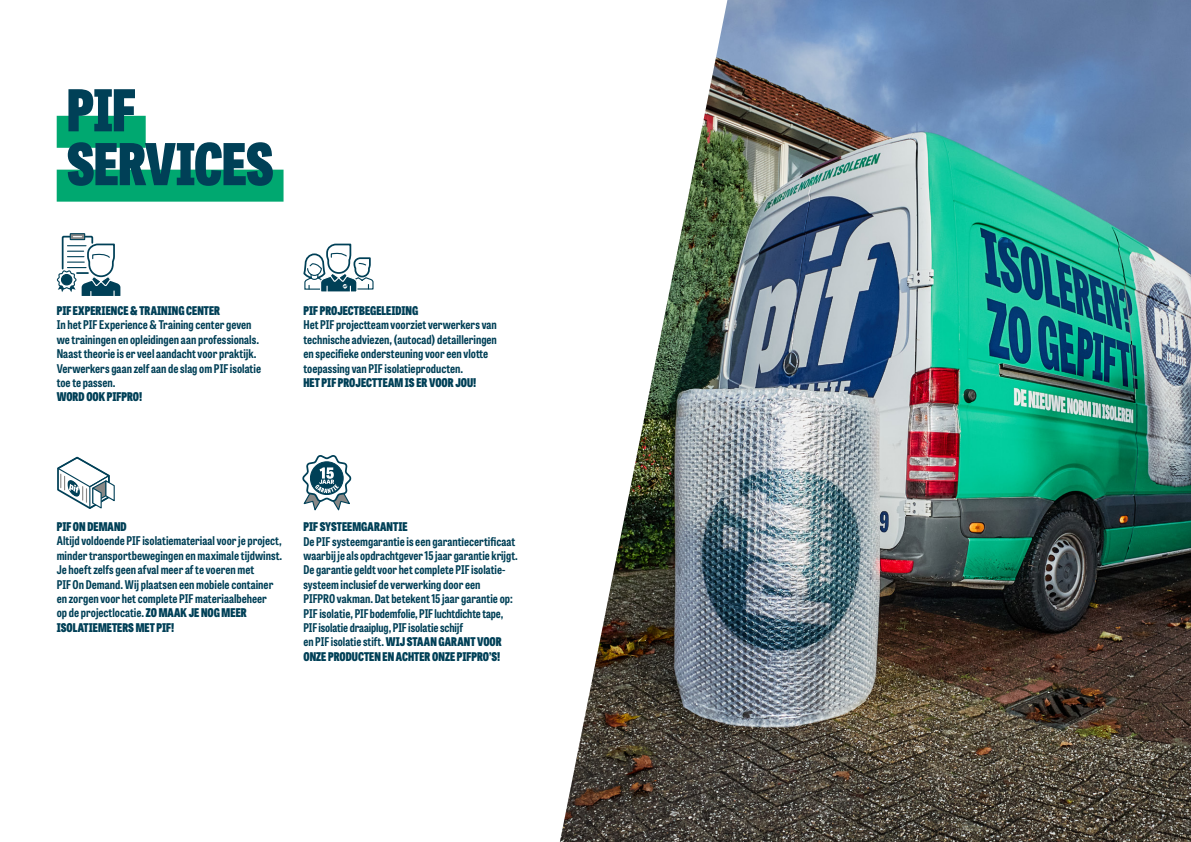
<style>
.page{position:relative;width:1191px;height:842px;background:#fff}
.page>*{position:absolute;margin:0;border:0;box-sizing:border-box;transform-origin:0 0}
.t1{font:800 57.4px/53.8px "Tablet Gothic Condensed";letter-spacing:-.01em;color:#004057}
.t2{font:700 12px/14.4px "Tablet Gothic Condensed";color:#004057}
.t3{font:800 12px "Tablet Gothic Condensed";color:#004057}
.s1{font-weight:800}
</style>
<div class="page">
<img style="left:560px;top:0;width:631px;height:842px">
<div style="left:57px;top:116px;width:89px;height:32px;background:#00a870"></div>
<div style="left:57px;top:170px;width:226px;height:32px;background:#00a870"></div>
<div style="left:70px;top:233px;width:15px;height:7px;border:1px solid #004057"></div>
<svg style="left:56px;top:235px;width:65px;height:61px"></svg>
<div style="left:61px;top:274px;width:11px;height:11px;background:#004057;border-radius:50%"></div>
<div style="left:61px;top:274px;width:11px;height:11px;border:1px solid #004057;border-radius:50%"></div>
<svg style="left:303px;top:243px;width:71px;height:49px"></svg>
<svg style="left:302px;top:455px;width:50px;height:56px"></svg>
<svg style="left:57px;top:456px;width:58px;height:53px"></svg>
<h1 class="t1" style="left:67px;top:81px;width:208px">PIF<br>SERVICES</h1>
<p class="t3" style="left:57px;top:302px;width:165px">PIF EXPERIENCE &amp; TRAINING CENTER</p>
<p class="t2" style="left:57px;top:317px;width:206px">In het PIF Experience &amp; Training center geven we trainingen en opleidingen aan professionals.<br>Naast theorie is er veel aandacht voor praktijk.<br>Verwerkers gaan zelf aan de slag om PIF isolatie toe te passen.</p>
<p class="t3" style="left:57px;top:388px;width:87px">WORD OOK PIFPRO!</p>
<p class="t3" style="left:303px;top:302px;width:116px">PIF PROJECTBEGELEIDING</p>
<p class="t2" style="left:303px;top:317px;width:195px">Het PIF projectteam voorziet verwerkers van technische adviezen, (autocad) detailleringen en specifieke ondersteuning voor een vlotte toepassing van PIF isolatieproducten.</p>
<p class="t3" style="left:303px;top:374px;width:175px">HET PIF PROJECTTEAM IS ER VOOR JOU!</p>
<p class="t3" style="left:57px;top:518px;width:71px">PIF ON DEMAND</p>
<p class="t2" style="left:57px;top:533px;width:227px">Altijd voldoende PIF isolatiemateriaal voor je project, minder transportbewegingen en maximale tijdwinst.<br>Je hoeft zelfs geen afval meer af te voeren met<br>PIF On Demand. Wij plaatsen een mobiele container en zorgen voor het complete PIF materiaalbeheer<br>op de projectlocatie. <span class="s1">ZO MAAK JE NOG MEER ISOLATIEMETERS MET PIF!</span></p>
<p class="t3" style="left:303px;top:518px;width:106px">PIF SYSTEEMGARANTIE</p>
<p class="t2" style="left:303px;top:534px;width:216px">De PIF systeemgarantie is een garantiecertificaat waarbij je als opdrachtgever 15 jaar garantie krijgt.<br>De garantie geldt voor het complete PIF isolatie&shy;systeem inclusief de verwerking door een<br>PIFPRO vakman. Dat betekent 15 jaar garantie op:<br>PIF isolatie, PIF bodemfolie, PIF luchtdichte tape, PIF isolatie draaiplug, PIF isolatie schijf<br>en PIF isolatie stift. <span class="s1">WIJ STAAN GARANT VOOR ONZE PRODUCTEN EN ACHTER ONZE PIFPRO’S!</span></p>
</div>
